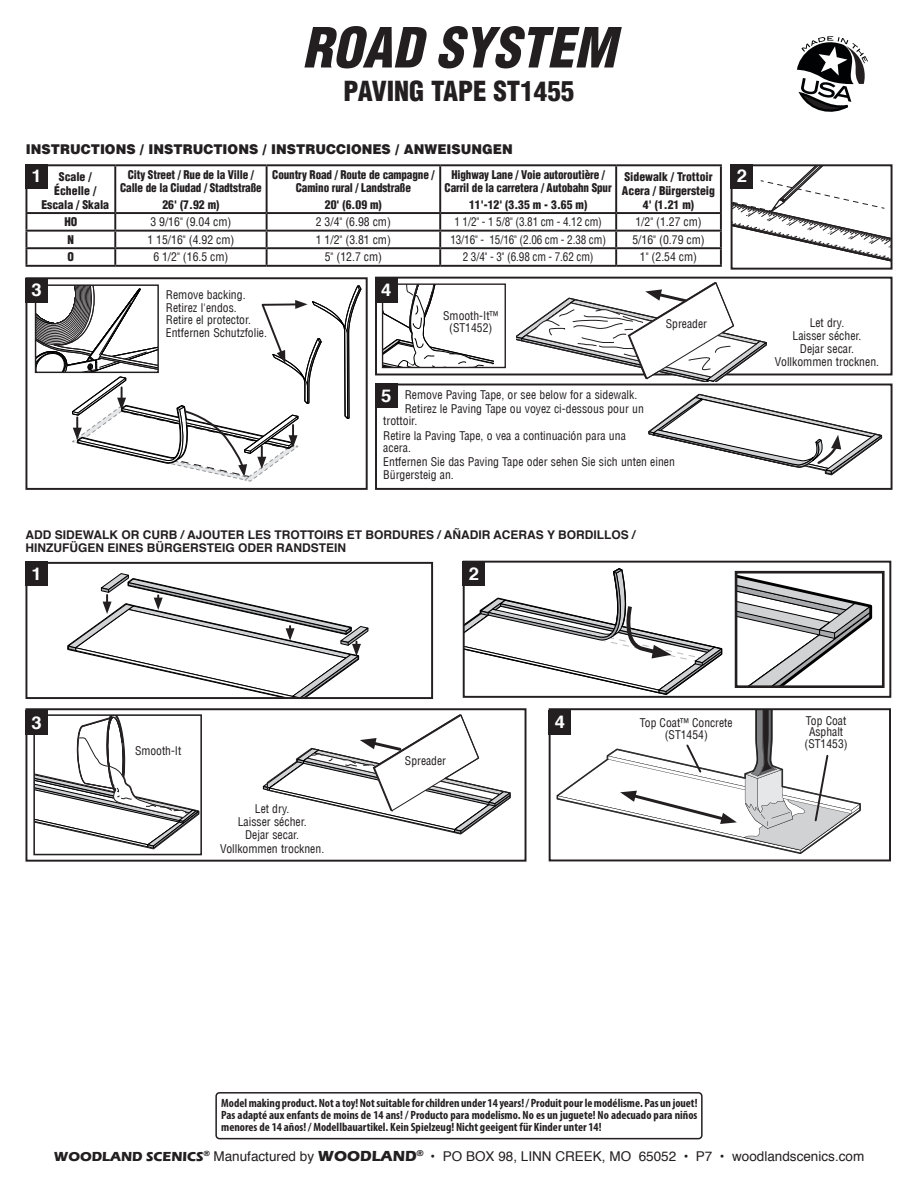
<style>
.page{position:relative;width:918px;height:1188px;background:#fff}
.page>*{position:absolute;margin:0;border:0;box-sizing:border-box;transform-origin:0 0}
.t1{font:italic 900 condensed 54px "Helvetica";color:#231f20}
.t2{font:900 condensed 27px "Helvetica";color:#231f20}
.t3{font:700 17.55px "Helvetica";color:#fff;scale:1.05 1}
.t4{font:13.5px "Helvetica";color:#231f20}
.t5{font:900 13.5px "Helvetica";color:#231f20;scale:.95 1}
.t6{font:700 condensed 12px/12px "Myriad Pro";color:#231f20;text-align:justify}
.t7{font:700 12px/13.5px "Helvetica";color:#231f20}
.t8{font:condensed 11.7px/13.2px "Helvetica";color:#231f20;text-align:center}
.t9{font:900 condensed 11.7px/12.8px "Helvetica";letter-spacing:-.01em;color:#231f20;text-align:center;scale:.95 1}
.t10{font:900 condensed 11.7px/14.1px "Helvetica";letter-spacing:-.01em;color:#231f20;text-align:center}
.t11{font:condensed 11.7px "Helvetica";color:#231f20;scale:.95 1}
.s1{font-family:"Eras ITC";font-weight:700}
.s2{font-family:"Eras ITC";font-weight:700;font-size:15px}
</style>
<div class="page">
<div style="left:215px;top:1092px;width:488px;height:47px;border:2px solid #231f20;border-radius:3px"></div>
<svg style="left:797px;top:36px;width:71px;height:76px"></svg>
<svg style="left:734px;top:167px;width:156px;height:95px"></svg>
<div style="left:731px;top:164px;width:162px;height:106px;border:2px solid #231f20"></div>
<svg style="left:27px;top:166px;width:693px;height:99px"></svg>
<hr style="left:25px;top:164px;width:90px;height:2px;background:#231f20">
<hr style="left:25px;top:166px;width:2px;height:46px;background:#231f20">
<hr style="left:115px;top:164px;width:152px;height:2px;background:#231f20">
<hr style="left:114px;top:166px;width:2px;height:46px;background:#231f20">
<hr style="left:267px;top:164px;width:173px;height:2px;background:#231f20">
<hr style="left:266px;top:166px;width:2px;height:46px;background:#231f20">
<hr style="left:440px;top:164px;width:176px;height:2px;background:#231f20">
<hr style="left:439px;top:166px;width:2px;height:46px;background:#231f20">
<hr style="left:616px;top:164px;width:106px;height:2px;background:#231f20">
<hr style="left:615px;top:166px;width:2px;height:46px;background:#231f20">
<hr style="left:720px;top:166px;width:2px;height:46px;background:#231f20">
<hr style="left:25px;top:212px;width:90px;height:2px;background:#231f20">
<hr style="left:115px;top:212px;width:152px;height:2px;background:#231f20">
<hr style="left:267px;top:212px;width:173px;height:2px;background:#231f20">
<hr style="left:440px;top:212px;width:176px;height:2px;background:#231f20">
<hr style="left:616px;top:212px;width:106px;height:2px;background:#231f20">
<hr style="left:25px;top:230px;width:90px;height:2px;background:#231f20">
<hr style="left:115px;top:230px;width:152px;height:2px;background:#231f20">
<hr style="left:267px;top:230px;width:173px;height:2px;background:#231f20">
<hr style="left:440px;top:230px;width:176px;height:2px;background:#231f20">
<hr style="left:616px;top:230px;width:106px;height:2px;background:#231f20">
<hr style="left:25px;top:247px;width:90px;height:2px;background:#231f20">
<svg style="left:25px;top:214px;width:2px;height:51px"></svg>
<hr style="left:115px;top:247px;width:152px;height:2px;background:#231f20">
<svg style="left:114px;top:214px;width:2px;height:51px"></svg>
<hr style="left:267px;top:247px;width:173px;height:2px;background:#231f20">
<svg style="left:266px;top:214px;width:2px;height:51px"></svg>
<hr style="left:440px;top:247px;width:176px;height:2px;background:#231f20">
<svg style="left:439px;top:214px;width:2px;height:51px"></svg>
<hr style="left:616px;top:247px;width:106px;height:2px;background:#231f20">
<svg style="left:615px;top:214px;width:2px;height:51px"></svg>
<svg style="left:720px;top:214px;width:2px;height:51px"></svg>
<hr style="left:25px;top:265px;width:90px;height:2px;background:#231f20">
<hr style="left:115px;top:265px;width:152px;height:2px;background:#231f20">
<hr style="left:267px;top:265px;width:173px;height:2px;background:#231f20">
<hr style="left:440px;top:265px;width:176px;height:2px;background:#231f20">
<hr style="left:616px;top:265px;width:106px;height:2px;background:#231f20">
<div style="left:25px;top:164px;width:23px;height:24px;background:#231f20"></div>
<div style="left:375px;top:384px;width:518px;height:106px;background:#fff;border:2px solid #231f20"></div>
<svg style="left:263px;top:714px;width:248px;height:121px"></svg>
<div style="left:25px;top:708px;width:501px;height:154px;border:2px solid #231f20"></div>
<svg style="left:36px;top:717px;width:163px;height:132px"></svg>
<div style="left:33px;top:714px;width:169px;height:141px;border:2px solid #231f20"></div>
<div style="left:25px;top:562px;width:408px;height:137px;border:2px solid #231f20"></div>
<div style="left:463px;top:561px;width:428px;height:137px;border:2px solid #231f20"></div>
<div style="left:735px;top:571px;width:150px;height:117px;border:3px solid #231f20"></div>
<div style="left:549px;top:708px;width:342px;height:153px;border:2px solid #231f20"></div>
<svg style="left:557px;top:709px;width:303px;height:145px"></svg>
<svg style="left:67px;top:573px;width:302px;height:126px"></svg>
<svg style="left:736px;top:572px;width:138px;height:115px"></svg>
<svg style="left:648px;top:393px;width:235px;height:83px"></svg>
<div style="left:25px;top:277px;width:343px;height:213px;background:#fff;border:2px solid #231f20"></div>
<svg style="left:36px;top:285px;width:326px;height:196px"></svg>
<div style="left:25px;top:278px;width:23px;height:24px;background:#231f20"></div>
<div style="left:25px;top:562px;width:23px;height:24px;background:#231f20"></div>
<div style="left:25px;top:710px;width:23px;height:25px;background:#231f20"></div>
<div style="left:549px;top:710px;width:22px;height:24px;background:#231f20"></div>
<div style="left:463px;top:562px;width:22px;height:24px;background:#231f20"></div>
<div style="left:375px;top:277px;width:518px;height:98px;background:#fff;border:2px solid #231f20"></div>
<svg style="left:516px;top:282px;width:252px;height:100px"></svg>
<svg style="left:383px;top:285px;width:110px;height:102px"></svg>
<div style="left:382px;top:283px;width:124px;height:85px;border:1px solid #231f20"></div>
<div style="left:375px;top:278px;width:23px;height:24px;background:#231f20"></div>
<div style="left:731px;top:164px;width:22px;height:24px;background:#231f20"></div>
<div style="left:375px;top:384px;width:23px;height:24px;background:#231f20"></div>
<svg style="left:464px;top:568px;width:259px;height:128px"></svg>
<h1 class="t1" style="left:302px;top:21px;width:315px">ROAD SYSTEM</h1>
<h2 class="t2" style="left:344px;top:78px;width:232px">PAVING TAPE ST1455</h2>
<p class="t5" style="left:26px;top:143px;width:514px">INSTRUCTIONS / INSTRUCTIONS / INSTRUCCIONES / ANWEISUNGEN</p>
<h3 class="t3" style="left:32px;top:160px;width:11px">1</h3>
<p class="t10" style="left:41px;top:170px;width:69px">Scale /<br>Échelle /<br>Escala / Skala</p>
<p class="t9" style="left:120px;top:169px;width:151px">City Street / Rue de la Ville /<br>Calle de la Ciudad / Stadtstraße</p>
<p class="t10" style="left:162px;top:198px;width:58px">26' (7.92 m)</p>
<p class="t9" style="left:272px;top:169px;width:172px">Country Road / Route de campagne /<br>Camino rural / Landstraße</p>
<p class="t10" style="left:325px;top:198px;width:58px">20' (6.09 m)</p>
<p class="t9" style="left:445px;top:169px;width:178px">Highway Lane / Voie autoroutière /<br>Carril de la carretera / Autobahn Spur</p>
<p class="t10" style="left:469px;top:198px;width:120px">11'-12' (3.35 m - 3.65 m)</p>
<p class="t10" style="left:622px;top:170px;width:95px">Sidewalk / Trottoir<br>Acera / Bürgersteig<br>4' (1.21 m)</p>
<p class="t10" style="left:64px;top:215px;width:15px">HO</p>
<p class="t8" style="left:150px;top:216px;width:83px">3 9/16" (9.04 cm)</p>
<p class="t8" style="left:316px;top:216px;width:77px">2 3/4" (6.98 cm)</p>
<p class="t11" style="left:454px;top:217px;width:157px">1 1/2" - 1 5/8" (3.81 cm - 4.12 cm)</p>
<p class="t8" style="left:635px;top:216px;width:68px">1/2" (1.27 cm)</p>
<p class="t10" style="left:68px;top:233px;width:8px">N</p>
<p class="t8" style="left:147px;top:234px;width:88px">1 15/16" (4.92 cm)</p>
<p class="t8" style="left:316px;top:234px;width:77px">1 1/2" (3.81 cm)</p>
<p class="t11" style="left:450px;top:234px;width:165px">13/16" - 15/16" (2.06 cm - 2.38 cm)</p>
<p class="t8" style="left:632px;top:234px;width:74px">5/16" (0.79 cm)</p>
<p class="t10" style="left:68px;top:251px;width:8px">O</p>
<p class="t8" style="left:153px;top:251px;width:77px">6 1/2" (16.5 cm)</p>
<p class="t8" style="left:325px;top:251px;width:59px">5" (12.7 cm)</p>
<p class="t11" style="left:463px;top:252px;width:139px">2 3/4" - 3" (6.98 cm - 7.62 cm)</p>
<p class="t8" style="left:640px;top:251px;width:59px">1" (2.54 cm)</p>
<h3 class="t3" style="left:737px;top:160px;width:11px">2</h3>
<h3 class="t3" style="left:32px;top:274px;width:11px">3</h3>
<p class="t8" style="left:166px;top:289px;width:103px;line-height:12.8px;text-align:left">Remove backing.<br>Retirez l'endos.<br>Retire el protector.<br>Entfernen Schutzfolie.</p>
<h3 class="t3" style="left:381px;top:274px;width:11px">4</h3>
<p class="t8" style="left:443px;top:311px;width:57px;line-height:11.7px">Smooth-It™ (ST1452)</p>
<p class="t8" style="left:775px;top:317px;width:106px">Let dry.<br>Laisser sécher.<br>Dejar secar.<br>Vollkommen trocknen.</p>
<p class="t8" style="left:666px;top:318px;width:43px">Spreader</p>
<h3 class="t3" style="left:381px;top:380px;width:11px">5</h3>
<p class="t8" style="left:405px;top:388px;width:241px;line-height:14.1px;text-align:left">Remove Paving Tape, or see below for a sidewalk.<br>Retirez le Paving Tape ou voyez ci-dessous pour un</p>
<p class="t8" style="left:383px;top:415px;width:244px;line-height:14.1px;text-align:left">trottoir.<br>Retire la Paving Tape, o vea a continuación para una</p>
<p class="t8" style="left:383px;top:442px;width:293px;line-height:14.1px;text-align:left">acera.<br>Entfernen Sie das Paving Tape oder sehen Sie sich unten einen</p>
<p class="t8" style="left:383px;top:469px;width:72px">Bürgersteig an.</p>
<p class="t7" style="left:25px;top:527px;width:612px">ADD SIDEWALK OR CURB / AJOUTER LES TROTTOIRS ET BORDURES / AÑADIR ACERAS Y BORDILLOS /<br>HINZUFÜGEN EINES BÜRGERSTEIG ODER RANDSTEIN</p>
<h3 class="t3" style="left:32px;top:558px;width:11px">1</h3>
<h3 class="t3" style="left:469px;top:558px;width:11px">2</h3>
<h3 class="t3" style="left:32px;top:707px;width:11px">3</h3>
<h3 class="t3" style="left:555px;top:706px;width:11px">4</h3>
<p class="t8" style="left:135px;top:745px;width:48px">Smooth-It</p>
<p class="t8" style="left:220px;top:803px;width:106px">Let dry.<br>Laisser sécher.<br>Dejar secar.<br>Vollkommen trocknen.</p>
<p class="t8" style="left:405px;top:755px;width:43px">Spreader</p>
<p class="t8" style="left:640px;top:718px;width:94px;line-height:11.7px">Top Coat™ Concrete (ST1454)</p>
<p class="t8" style="left:805px;top:715px;width:45px;line-height:11.7px">Top Coat<br>Asphalt (ST1453)</p>
<p class="t6" style="left:221px;top:1096px;width:478px">Model making product. Not a toy! Not suitable for children under 14 years! / Produit pour le modélisme. Pas un jouet!<br>Pas adapté aux enfants de moins de 14 ans! / Producto para modelismo. No es un juguete! No adecuado para niños menores de 14 años! / Modellbauartikel. Kein Spielzeug! Nicht geeigent für Kinder unter 14!</p>
<p class="t4" style="left:54px;top:1145px;width:812px"><span class="s1">WOODLAND SCENICS</span><sup>®</sup> Manufactured by <span class="s2">WOODLAND</span><sup>®</sup> • PO BOX 98, LINN CREEK, MO 65052 • P7 • woodlandscenics.com</p>
</div>
